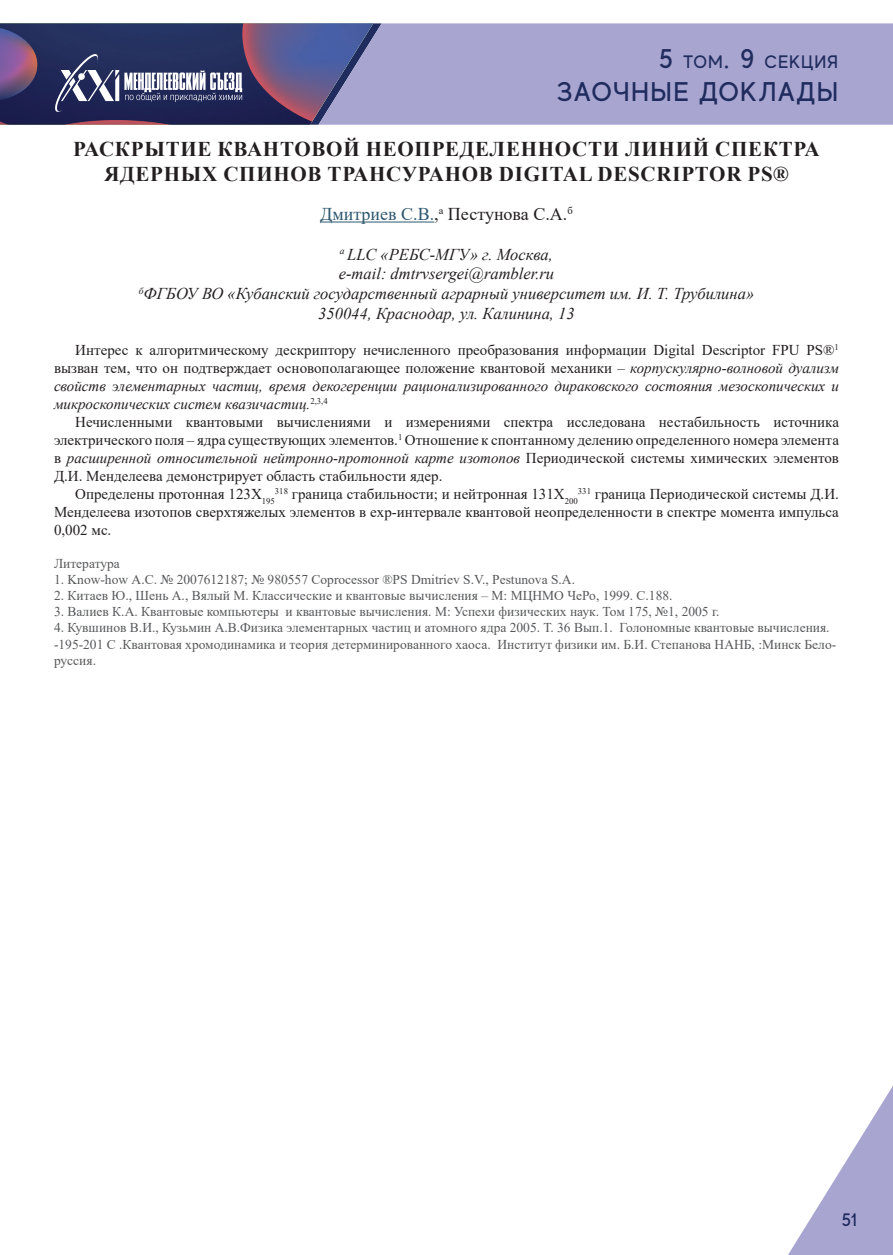
<style>
.page{position:relative;width:893px;height:1255px;background:#fff}
.page>*{position:absolute;margin:0;border:0;box-sizing:border-box;transform-origin:0 0}
.t1{font:500 27px "MADE Evolve Sans";letter-spacing:.05em;color:#1f2c5d}
.t2{font:700 21px/25.2px "Times New Roman";letter-spacing:.035em;color:#231f20;text-align:center}
.t3{font:18px "Times New Roman";color:#231f20}
.t4{font:500 18px "MADE Evolve Sans";letter-spacing:.05em;color:#1f2c5d}
.t5{font:italic 16.5px/19.8px "Times New Roman";color:#231f20;text-align:center}
.t6{font:15px/18px "Times New Roman";color:#231f20;text-align:justify}
.t7{font:13.5px/16.2px "Times New Roman";color:#57585a}
.s1{font-size:27px}
.s2{color:#2e576f}
.s3{font-style:italic}
</style>
<div class="page">
<div style="left:382px;top:23px;width:511px;height:102px;background:#a9a5d1"></div>
<svg style="left:788px;top:1086px;width:105px;height:168px"></svg>
<hr style="left:320px;top:221px;width:114px;height:1px;background:#2e576f">
<svg style="left:0;top:23px;width:382px;height:102px;background:#504f7b"></svg>
<p class="t4" style="left:659px;top:51px;width:181px"><span class="s1">5</span> ТОМ<span class="s1">. 9</span> СЕКЦИЯ</p>
<h1 class="t1" style="left:557px;top:74px;width:283px">ЗАОЧНЫЕ ДОКЛАДЫ</h1>
<h2 class="t2" style="left:73px;top:136px;width:748px">РАСКРЫТИЕ КВАНТОВОЙ НЕОПРЕДЕЛЕННОСТИ ЛИНИЙ СПЕКТРА<br>ЯДЕРНЫХ СПИНОВ ТРАНСУРАНОВ DIGITAL DESCRIPTOR PS®</h2>
<p class="t3" style="left:320px;top:201px;width:254px"><span class="s2">Дмитриев С.В.</span>,<sup>а</sup> Пестунова С.А.<sup>б</sup></p>
<p class="t5" style="left:139px;top:244px;width:617px"><sup>а</sup> LLC «РЕБС-МГУ» г. Москва,<br>e-mail: dmtrvsergei@rambler.ru<br><sup>б</sup>ФГБОУ ВО «Кубанский государственный аграрный университет им. И. Т. Трубилина» 350044, Краснодар, ул. Калинина, 13</p>
<p class="t6" style="left:54px;top:340px;width:786px;text-indent:21px">Интерес к алгоритмическому дескриптору нечисленного преобразования информации Digital Descriptor FPU PS®<sup>1 </sup>вызван тем, что он подтверждает основополагающее положение квантовой механики – <span class="s3">корпускулярно-волновой дуализм свойств элементарных частиц, время декогеренции рационализированного дираковского состояния мезоскопических и микроскопических систем квазичастиц.</span><sup>2,3,4</sup></p>
<p class="t6" style="left:54px;top:412px;width:786px;text-indent:21px">Нечисленными квантовыми вычислениями и измерениями спектра исследована нестабильность источника электрического поля – ядра существующих элементов.<sup>1</sup> Отношение к спонтанному делению определенного номера элемента в <span class="s3">расширенной относительной нейтронно-протонной карте изотопов</span> Периодической системы химических элементов Д.И. Менделеева демонстрирует область стабильности ядер.</p>
<p class="t6" style="left:54px;top:484px;width:786px;text-indent:21px">Определены протонная 123X<sub>195</sub><sup>318</sup> граница стабильности; и нейтронная 131Х<sub>200</sub><sup>331</sup> граница Периодической системы Д.И.<br>Менделеева изотопов сверхтяжелых элементов в exp-интервале квантовой неопределенности в спектре момента импульса 0,002 мс.</p>
<p class="t7" style="left:54px;top:554px;width:67px">Литература</p>
<p class="t7" style="left:54px;top:570px;width:523px">1. Know-how А.С. № 2007612187; № 980557 Coprocessor ®PS Dmitriev S.V., Pestunova S.A.</p>
<p class="t7" style="left:54px;top:587px;width:620px">2. Китаев Ю., Шень А., Вялый М. Классические и квантовые вычисления – М: МЦНМО ЧеРо, 1999. С.188.</p>
<p class="t7" style="left:54px;top:603px;width:667px">3. Валиев К.А. Квантовые компьютеры и квантовые вычисления. М: Успехи физических наук. Том 175, №1, 2005 г.</p>
<p class="t7" style="left:54px;top:619px;width:784px">4. Кувшинов В.И., Кузьмин А.В.Физика элементарных частиц и атомного ядра 2005. Т. 36 Вып.1. Голономные квантовые вычисления. -195-201 С .Квантовая хромодинамика и теория детерминированного хаоса. Институт физики им. Б.И. Степанова НАНБ, :Минск Бело&shy;руссия.</p>
<p class="t4" style="left:842px;top:1208px;width:18px">51</p>
</div>
